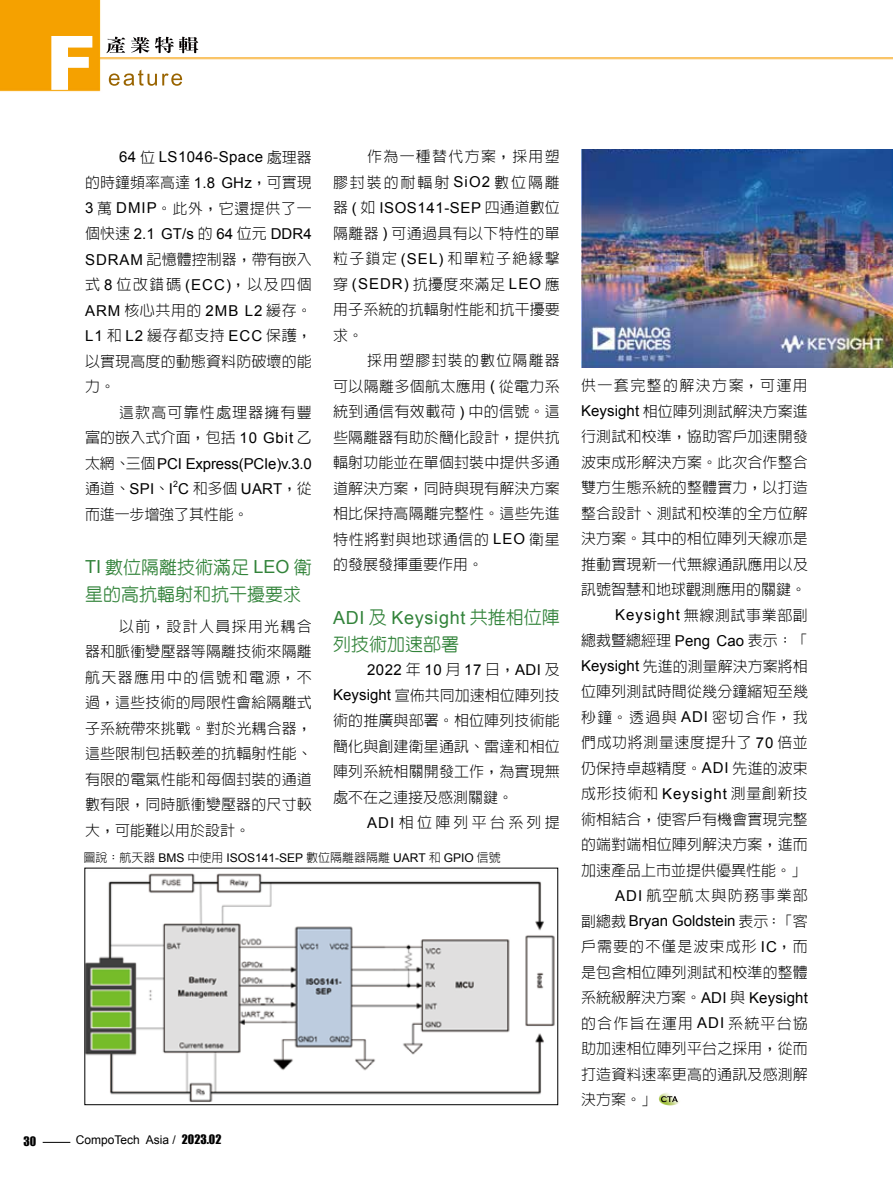
<style>
.page{position:relative;width:893px;height:1191px;background:#fff}
.page>*{position:absolute;margin:0;border:0;box-sizing:border-box;transform-origin:0 0}
.t1{font:500 18px/27px "Yen Round";color:#32833a}
.t2{font:18px "Arial";letter-spacing:.04em;color:#32833a}
.t3{font:300 15px/25.5px "Lin Gothic";letter-spacing:.01em;color:#000;text-align:justify}
.t4{font:15px "Arial";letter-spacing:.03em;color:#000}
.t5{font:300 15px/25.5px "Lin Gothic";letter-spacing:.075em;color:#000;text-align:right}
.t6{font:300 15px/25.5px "Lin Gothic";letter-spacing:.105em;color:#000;text-align:right}
.t7{font:15px "Arial";letter-spacing:-.01em;color:#000}
.t8{font:15px "Arial";color:#000}
.t9{font:15px "Arial";letter-spacing:.07em;color:#000}
.t10{font:300 15px "Lin Gothic";letter-spacing:.215em;color:#000}
.t11{font:300 15px "Lin Gothic";letter-spacing:-.01em;color:#000}
.t12{font:12px "Arial";color:#000}
.t13{font:12px "Impact";color:#000}
.t14{font:8.7px "Arial";color:#000}
.s1{font-family:"Lin Gothic";font-weight:300}
.s2{font-family:"Arial";font-weight:400}
.s3{font-family:"Yen Round";font-weight:500}
.s4{font-family:"Impact"}
</style>
<div class="page">
<img style="left:0;top:0;width:893px;height:92px">
<img style="left:109px;top:70px;width:73px;height:16px">
<img style="left:108px;top:37px;width:80px;height:16px">
<img style="left:51px;top:36px;width:41px;height:54px">
<svg style="left:43px;top:1142px;width:27px;height:1px"></svg>
<img style="left:86px;top:873px;width:469px;height:229px">
<div style="left:84px;top:867px;width:474px;height:238px;border:1px solid #000"></div>
<img style="left:581px;top:150px;width:312px;height:217px">
<img style="left:658px;top:1093px;width:21px;height:13px">
<img style="left:661px;top:1095px;width:17px;height:7px">
<p class="t4" style="left:119px;top:147px;width:194px">64 <span class="s1">位</span> LS1046-Space <span class="s1">處理器</span></p>
<p class="t3" style="left:85px;top:170px;width:228px">的時鐘頻率高達 <span class="s2">1.8 GHz</span>，可實現<br><span class="s2">3</span> 萬 <span class="s2">DMIP</span>。此外，它還提供了一</p>
<p class="t4" style="left:85px;top:224px;width:228px"><span class="s1">個快速</span> 2.1 GT/s <span class="s1">的</span> 64 <span class="s1">位元</span> DDR4</p>
<p class="t3" style="left:85px;top:246px;width:228px"><span class="s2">SDRAM</span> 記憶體控制器，帶有嵌入式 <span class="s2">8</span> 位改錯碼 <span class="s2">(ECC)</span>，以及四個</p>
<p class="t4" style="left:85px;top:300px;width:228px">ARM <span class="s1">核心共用的</span> 2MB L2 <span class="s1">緩存。</span></p>
<p class="t3" style="left:85px;top:323px;width:228px"><span class="s2">L1</span> 和 <span class="s2">L2</span> 緩存都支持 <span class="s2">ECC</span> 保護，以實現高度的動態資料防破壞的能力。</p>
<p class="t5" style="left:85px;top:399px;width:228px">這款高可靠性處理器擁有豐<br>富的嵌入式介面，包括 <span class="s2">10 Gbit</span> 乙</p>
<p class="t7" style="left:85px;top:453px;width:228px"><span class="s1">太網、三個</span>PCI Express(PCIe)v.3.0</p>
<p class="t3" style="left:85px;top:476px;width:228px">通道、<span class="s2">SPI</span>、<span class="s2">I C</span> 和多個 <span class="s2">UART</span>，從</p>
<p class="t14" style="left:173px;top:478px;width:6px">2</p>
<p class="t11" style="left:85px;top:507px;width:165px">而進一步增強了其性能。</p>
<p class="t1" style="left:85px;top:553px;width:228px"><span class="s2">TI</span> 數位隔離技術滿足 <span class="s2">LEO</span> 衛星的高抗輻射和抗干擾要求</p>
<p class="t3" style="left:85px;top:613px;width:228px;text-indent:34px">以前，設計人員採用光耦合器和脈衝變壓器等隔離技術來隔離航天器應用中的信號和電源，不過，這些技術的局限性會給隔離式子系統帶來挑戰。對於光耦合器，這些限制包括較差的抗輻射性能、有限的電氣性能和每個封裝的通道數有限，同時脈衝變壓器的尺寸較大，可能難以用於設計。</p>
<p class="t6" style="left:333px;top:144px;width:228px">作為一種替代方案，採用塑<br>膠封裝的耐輻射 <span class="s2">SiO2</span> 數位隔離</p>
<p class="t4" style="left:333px;top:198px;width:228px"><span class="s1">器</span> ( <span class="s1">如</span> ISOS141-SEP <span class="s1">四通道數位</span></p>
<p class="t3" style="left:333px;top:220px;width:228px">隔離器 <span class="s2">)</span> 可通過具有以下特性的單粒子鎖定 <span class="s2">(SEL)</span> 和單粒子絕緣擊</p>
<p class="t4" style="left:333px;top:274px;width:228px"><span class="s1">穿</span> (SEDR) <span class="s1">抗擾度來滿足</span> LEO <span class="s1">應</span></p>
<p class="t3" style="left:333px;top:297px;width:228px">用子系統的抗輻射性能和抗干擾要求。</p>
<p class="t3" style="left:333px;top:348px;width:228px;text-indent:34px">採用塑膠封裝的數位隔離器可以隔離多個航太應用 <span class="s2">(</span> 從電力系統到通信有效載荷 <span class="s2">)</span> 中的信號。這些隔離器有助於簡化設計，提供抗輻射功能並在單個封裝中提供多通道解決方案，同時與現有解決方案相比保持高隔離完整性。這些先進特性將對與地球通信的 <span class="s2">LEO</span> 衛星的發展發揮重要作用。</p>
<p class="t2" style="left:333px;top:605px;width:228px">ADI <span class="s3">及</span> Keysight <span class="s3">共推相位陣</span></p>
<p class="t1" style="left:333px;top:630px;width:127px">列技術加速部署</p>
<p class="t4" style="left:367px;top:660px;width:194px">2022 <span class="s1">年</span> 10 <span class="s1">月</span> 17 <span class="s1">日，</span>ADI <span class="s1">及</span></p>
<p class="t3" style="left:333px;top:682px;width:228px"><span class="s2">Keysight</span> 宣佈共同加速相位陣列技術的推廣與部署。相位陣列技術能簡化與創建衛星通訊、雷達和相位陣列系統相關開發工作，為實現無處不在之連接及感測關鍵。</p>
<p class="t10" style="left:367px;top:815px;width:194px"><span class="s2">ADI</span>相位陣列平台系列提</p>
<p class="t12" style="left:84px;top:850px;width:419px"><span class="s1">圖說：航天器</span> BMS <span class="s1">中使用</span> ISOS141-SEP <span class="s1">數位隔離器隔離</span> UART <span class="s1">和</span> GPIO <span class="s1">信號</span></p>
<p class="t13" style="left:24px;top:1132px;width:14px">30</p>
<p class="t12" style="left:76px;top:1131px;width:147px">CompoTech Asia / <span class="s4">2023.02</span></p>
<p class="t3" style="left:581px;top:372px;width:228px">供一套完整的解決方案，可運用<span class="s2">Keysight</span> 相位陣列測試解決方案進行測試和校準，協助客戶加速開發波束成形解決方案。此次合作整合雙方生態系統的整體實力，以打造整合設計、測試和校準的全方位解決方案。其中的相位陣列天線亦是推動實現新一代無線通訊應用以及訊號智慧和地球觀測應用的關鍵。</p>
<p class="t9" style="left:615px;top:605px;width:194px">Keysight <span class="s1">無線測試事業部副</span></p>
<p class="t3" style="left:581px;top:627px;width:228px;text-align:right">總裁暨總經理 <span class="s2">Peng Cao</span> 表示：「<br><span class="s2">Keysight</span> 先進的測量解決方案將相位陣列測試時間從幾分鐘縮短至幾秒鐘。透過與 <span class="s2">ADI</span> 密切合作，我們成功將測量速度提升了 <span class="s2">70</span> 倍並仍保持卓越精度。<span class="s2">ADI</span> 先進的波束成形技術和 <span class="s2">Keysight</span> 測量創新技術相結合，使客戶有機會實現完整的端對端相位陣列解決方案，進而加速產品上市並提供優異性能。」<br><span class="s2">ADI</span> 航空航太與防務事業部</p>
<p class="t8" style="left:581px;top:911px;width:228px"><span class="s1">副總裁</span> Bryan Goldstein <span class="s1">表示：「客</span></p>
<p class="t3" style="left:581px;top:933px;width:228px">戶需要的不僅是波束成形 <span class="s2">IC</span>，而是包含相位陣列測試和校準的整體</p>
<p class="t4" style="left:581px;top:988px;width:228px"><span class="s1">系統級解決方案。</span>ADI <span class="s1">與</span> Keysight</p>
<p class="t3" style="left:581px;top:1010px;width:228px">的合作旨在運用 <span class="s2">ADI</span> 系統平台協助加速相位陣列平台之採用，從而打造資料速率更高的通訊及感測解決方案。」</p>
</div>
